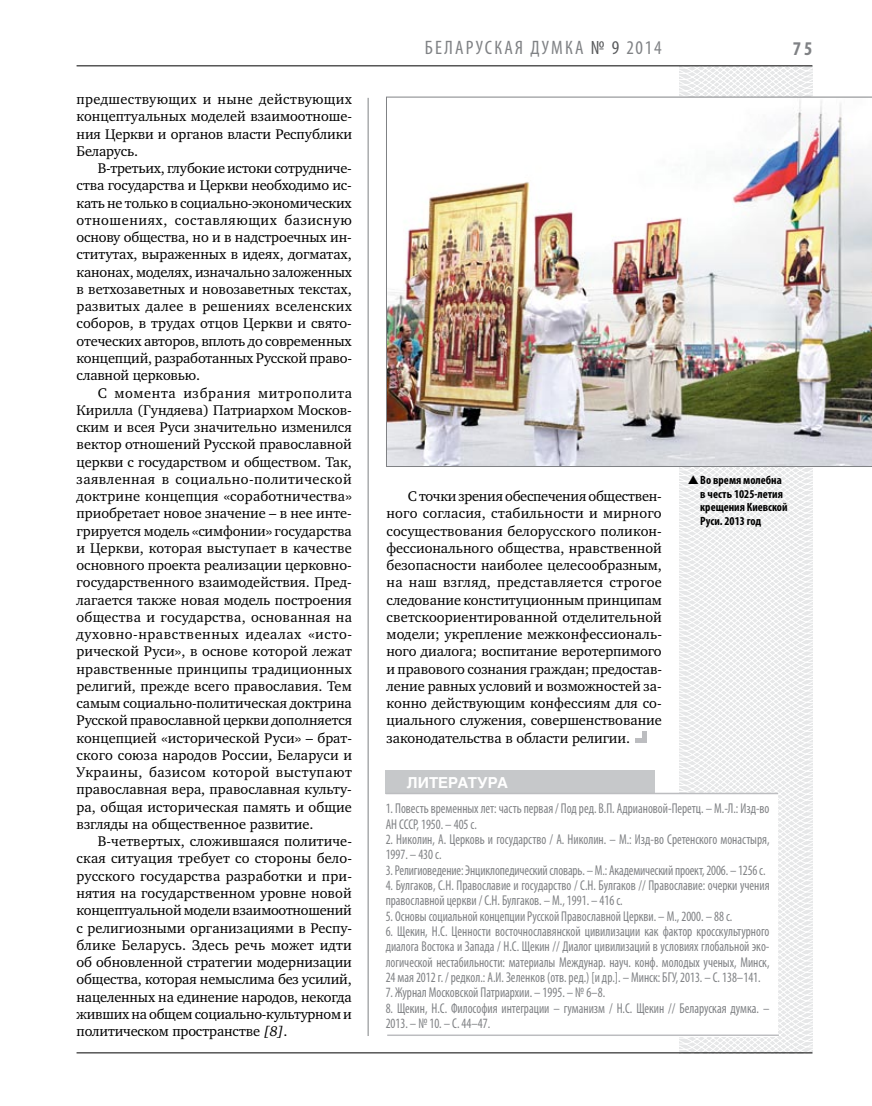
<style>
.page{position:relative;width:872px;height:1106px;background:#fff}
.page>*{position:absolute;margin:0;border:0;box-sizing:border-box;transform-origin:0 0}
.t1{font:condensed 19.5px "Myriad Pro";letter-spacing:.11em;color:#808285}
.t2{font:700 condensed 19.5px "Myriad Pro";color:#808285}
.t3{font:700 15px "Helios";color:#fff}
.t4{font:14.4px/17.2px "Charter C";letter-spacing:-.01em;color:#000;text-align:justify}
.t5{font:condensed 14.25px/15.3px "Myriad Pro";color:#808285;scale:.9 1}
.t6{font:700 condensed 12px/13.5px "Myriad Pro";color:#000}
.s1{font-style:italic}
.s2{color:#58595b}
</style>
<div class="page">
<hr style="left:368px;top:98px;width:1px;height:938px;background:#808285">
<svg style="left:621px;top:65px;width:249px;height:989px"></svg>
<hr style="left:77px;top:65px;width:735px;height:1px;background:#000">
<hr style="left:77px;top:1052px;width:735px;height:1px;background:#000">
<div style="left:386px;top:770px;width:269px;height:23px;background:#c6c8ca"></div>
<div style="left:386px;top:794px;width:392px;height:242px;background:#fff"></div>
<hr style="left:387px;top:1034px;width:392px;height:2px;background:#bcbdc0">
<hr style="left:386px;top:792px;width:392px;height:2px;background:#bcbdc0">
<img style="left:386px;top:97px;width:486px;height:369px">
<div style="left:642px;top:731px;width:5px;height:11px;background:#bcbdc0"></div>
<hr style="left:635px;top:738px;width:12px;height:4px;background:#bcbdc0">
<svg style="left:688px;top:475px;width:23px;height:10px"></svg>
<p class="t4" style="left:77px;top:91px;width:277px">предшествующих и ныне действующих концептуальных моделей взаимоотноше&shy;ния Церкви и органов власти Республики Беларусь.</p>
<p class="t4" style="left:77px;top:160px;width:277px;text-indent:21px">В-третьих, глубокие истоки сотрудниче&shy;ства государства и Церкви необходимо ис&shy;кать не только в социально-экономических отношениях, составляющих базисную основу общества, но и в надстроечных ин&shy;ститутах, выраженных в идеях, догматах, канонах, моделях, изначально заложенных в ветхозаветных и новозаветных текстах, развитых далее в решениях вселенских соборов, в трудах отцов Церкви и свято&shy;отеческих авторов, вплоть до современных концепций, разработанных Русской право&shy;славной церковью.</p>
<p class="t4" style="left:77px;top:384px;width:277px;text-indent:21px">С момента избрания митрополита Кирилла (Гундяева) Патриархом Москов&shy;ским и всея Руси значительно изменился вектор отношений Русской православной церкви с государством и обществом. Так, заявленная в социально-политической доктрине концепция «соработничества» приобретает новое значение – в нее инте&shy;грируется модель «симфонии» государства и Церкви, которая выступает в качестве основного проекта реализации церковно&shy;государственного взаимодействия. Пред&shy;лагается также новая модель построения общества и государства, основанная на духовно-нравственных идеалах «исто&shy;рической Руси», в основе которой лежат нравственные принципы традиционных религий, прежде всего православия. Тем самым социально-политическая доктрина Русской православной церкви дополняется концепцией «исторической Руси» – брат&shy;ского союза народов России, Беларуси и Украины, базисом которой выступают православная вера, православная культу&shy;ра, общая историческая память и общие взгляды на общественное развитие.</p>
<p class="t4" style="left:77px;top:833px;width:277px;text-indent:21px">В-четвертых, сложившаяся политиче&shy;ская ситуация требует со стороны бело&shy;русского государства разработки и при&shy;нятия на государственном уровне новой концептуальной модели взаимоотношений с религиозными организациями в Респу&shy;блике Беларусь. Здесь речь может идти об обновленной стратегии модернизации общества, которая немыслима без усилий, нацеленных на единение народов, некогда живших на общем социально-культурном и политическом пространстве <span class="s1">[8]</span>.</p>
<h1 class="t1" style="left:425px;top:36px;width:238px">БЕЛАРУСКАЯ ДУМКА <span class="s2">№ 9</span> 2014</h1>
<h1 class="t2" style="left:793px;top:37px;width:21px">75</h1>
<p class="t6" style="left:700px;top:473px;width:89px">Во время молебна в честь 1025-летия крещения Киевской<br>Руси. 2013 год</p>
<p class="t4" style="left:386px;top:488px;width:277px;text-indent:21px">С точки зрения обеспечения обществен&shy;ного согласия, стабильности и мирного сосуществования белорусского поликон&shy;фессионального общества, нравственной безопасности наиболее целесообразным, на наш взгляд, представляется строгое следование конституционным принципам светскоориентированной отделительной модели; укрепление межконфессиональ&shy;ного диалога; воспитание веротерпимого и правового сознания граждан; предостав&shy;ление равных условий и возможностей за&shy;конно действующим конфессиям для со&shy;циального служения, совершенствование законодательства в области религии.</p>
<p class="t3" style="left:407px;top:773px;width:33px">ЛИТЕРАТ</p>
<p class="t3" style="left:477px;top:773px;width:22px">УРА</p>
<p class="t5" style="left:386px;top:801px;width:428px">1. Повесть временных лет: часть первая / Под ред. В.П. Адриановой-Перетц. – М.-Л.: Изд-во<br>АН СССР, 1950. – 405 с.</p>
<p class="t5" style="left:386px;top:831px;width:428px">2. Николин, А. Церковь и государство / А. Николин. – М.: Изд-во Сретенского монастыря,<br>1997. – 430 с.</p>
<p class="t5" style="left:386px;top:862px;width:423px">3. Религиоведение: Энциклопедический словарь. – М.: Академический проект, 2006. – 1256 с.</p>
<p class="t5" style="left:386px;top:877px;width:428px">4. Булгаков, С.Н. Православие и государство / С.Н. Булгаков // Православие: очерки учения православной церкви / С.Н. Булгаков. – М., 1991. – 416 с.</p>
<p class="t5" style="left:386px;top:908px;width:387px">5. Основы социальной концепции Русской Православной Церкви. – М., 2000. – 88 с.</p>
<p class="t5" style="left:386px;top:923px;width:428px;text-align:justify">6. Щекин, Н.С. Ценности восточнославянской цивилизации как фактор кросскультурного диалога Востока и Запада / Н.С. Щекин // Диалог цивилизаций в условиях глобальной эко&shy;логической нестабильности: материалы Междунар. науч. конф. молодых ученых, Минск, 24 мая 2012 г. / редкол.: А.И. Зеленков (отв. ред.) [и др.]. – Минск: БГУ, 2013. – С. 138–141.</p>
<p class="t5" style="left:386px;top:984px;width:245px">7. Журнал Московской Патриархии. – 1995. – № 6–8.</p>
<p class="t5" style="left:386px;top:1000px;width:428px">8. Щекин, Н.С. Философия интеграции – гуманизм / Н.С. Щекин // Беларуская думка. –<br>2013. – № 10. – С. 44–47.</p>
</div>
